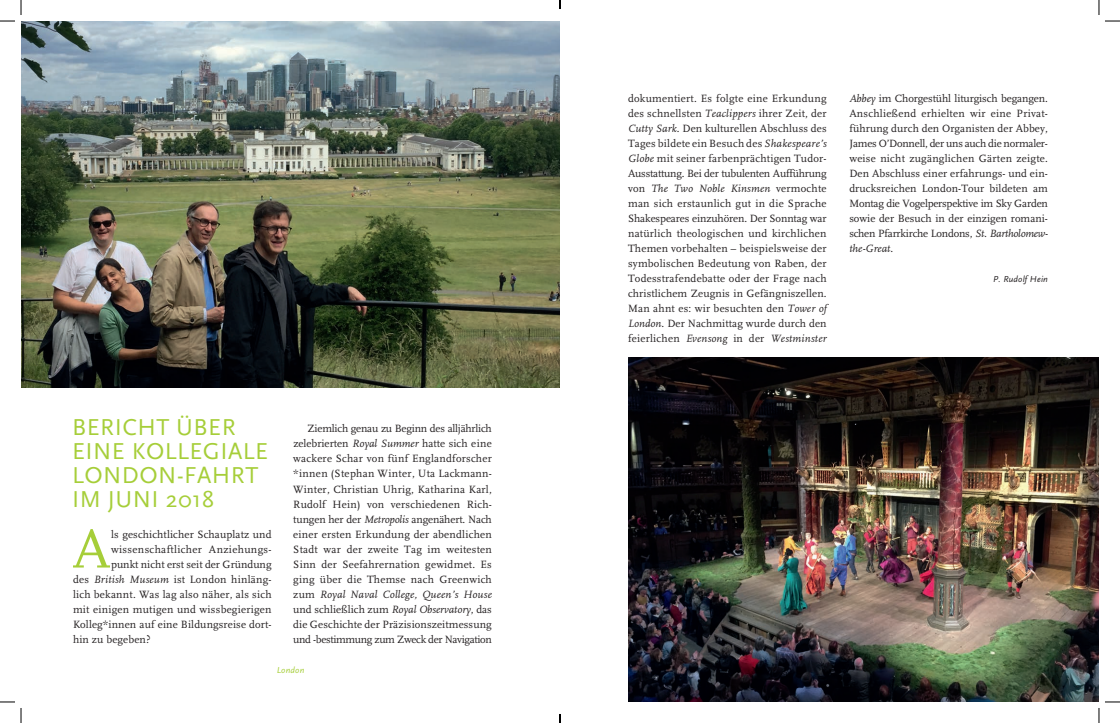
<style>
.page{position:relative;width:1120px;height:723px;background:#fff}
.page>*{position:absolute;margin:0;border:0;box-sizing:border-box;transform-origin:0 0}
.t1{font:56.5px "Scala";color:#a6ce39}
.t2{font:24px/24px "Scala Sans";letter-spacing:.02em;color:#a6ce39}
.t3{font:11px/15px "Scala";letter-spacing:.01em;color:#231f20;text-align:justify}
.t4{font:11px "Scala";letter-spacing:.03em;color:#231f20}
.t5{font:italic 9px "Scala Sans";letter-spacing:.02em;color:#231f20}
.t6{font:italic 9px "Scala Sans";letter-spacing:.02em;color:#a6ce39}
.s1{font-style:italic}
</style>
<div class="page">
<img style="left:21px;top:21px;width:539px;height:366px">
<img style="left:628px;top:357px;width:470px;height:344px">
<svg style="left:0;top:0;width:22px;height:22px"></svg>
<svg style="left:0;top:701px;width:22px;height:21px"></svg>
<svg style="left:1098px;top:0;width:21px;height:22px"></svg>
<svg style="left:1098px;top:701px;width:21px;height:21px"></svg>
<h2 class="t2" style="left:72px;top:415px;width:198px">BERICHT ÜBER<br>EINE KOLLEGIALE<br>LONDON-FAHRT<br>IM JUNI 2018</h2>
<h1 class="t1" style="left:73px;top:520px;width:39px">A</h1>
<p class="t3" style="left:111px;top:526px;width:162px">ls geschichtlicher Schauplatz und</p>
<p class="t4" style="left:111px;top:543px;width:162px">wissenschaftlicher Anziehungs-</p>
<p class="t3" style="left:111px;top:556px;width:162px">punkt nicht erst seit der Gründung</p>
<p class="t3" style="left:73px;top:571px;width:200px">des <span class="s1">British Museum</span> ist London hinläng-</p>
<p class="t3" style="left:73px;top:586px;width:200px">lich bekannt. Was lag also näher, als sich</p>
<p class="t3" style="left:73px;top:601px;width:200px">mit einigen mutigen und wissbegierigen</p>
<p class="t3" style="left:73px;top:616px;width:200px">Kolleg*innen auf eine Bildungsreise dort-</p>
<p class="t3" style="left:73px;top:631px;width:79px">hin zu begeben?</p>
<p class="t3" style="left:293px;top:421px;width:200px;text-indent:14px">Ziemlich genau zu Beginn des alljährlich zelebrierten <span class="s1">Royal Summer</span> hatte sich eine wackere Schar von fünf Englandforscher *innen (Stephan Winter, Uta Lackmann-Winter, Christian Uhrig, Katharina Karl, Rudolf Hein) von verschiedenen Rich&shy;tungen her der <span class="s1">Metropolis</span> angenähert. Nach einer ersten Erkundung der abendlichen Stadt war der zweite Tag im weitesten Sinn der Seefahrernation gewidmet. Es ging über die Themse nach Greenwich zum <span class="s1">Royal Naval College, Queen’s House </span>und schließlich zum <span class="s1">Royal Observatory</span>, das die Geschichte der Präzisionszeitmessung und -bestimmung zum Zweck der Navigation</p>
<p class="t6" style="left:276px;top:664px;width:29px">London</p>
<p class="t3" style="left:628px;top:91px;width:200px">dokumentiert. Es folgte eine Erkundung des schnellsten <span class="s1">Teaclippers</span> ihrer Zeit, der <span class="s1">Cutty Sark</span>. Den kulturellen Abschluss des Tages bildete ein Besuch des <span class="s1">Shakespeare’s Globe</span> mit seiner farbenprächtigen Tudor-Ausstattung. Bei der tubulenten Aufführung von <span class="s1">The Two Noble Kinsmen</span> vermochte man sich erstaunlich gut in die Sprache Shakespeares einzuhören. Der Sonntag war natürlich theologischen und kirchlichen Themen vorbehalten – beispielsweise der symbolischen Bedeutung von Raben, der Todesstrafendebatte oder der Frage nach christlichem Zeugnis in Gefängniszellen.<br>Man ahnt es: wir besuchten den <span class="s1">Tower of London</span>. Der Nachmittag wurde durch den feierlichen <span class="s1">Evensong</span> in der <span class="s1">Westminster</span></p>
<p class="t3" style="left:849px;top:91px;width:200px"><span class="s1">Abbey</span> im Chorgestühl liturgisch begangen.<br>Anschließend erhielten wir eine Privat&shy;führung durch den Organisten der Abbey, James O’Donnell, der uns auch die normaler&shy;weise nicht zugänglichen Gärten zeigte.<br>Den Abschluss einer erfahrungs- und ein&shy;drucksreichen London-Tour bildeten am Montag die Vogelperspektive im Sky Garden sowie der Besuch in der einzigen romani&shy;schen Pfarrkirche Londons, <span class="s1">St. Bartholomew&shy;the-Great</span>.</p>
<p class="t5" style="left:993px;top:274px;width:56px">P. Rudolf Hein</p>
</div>
